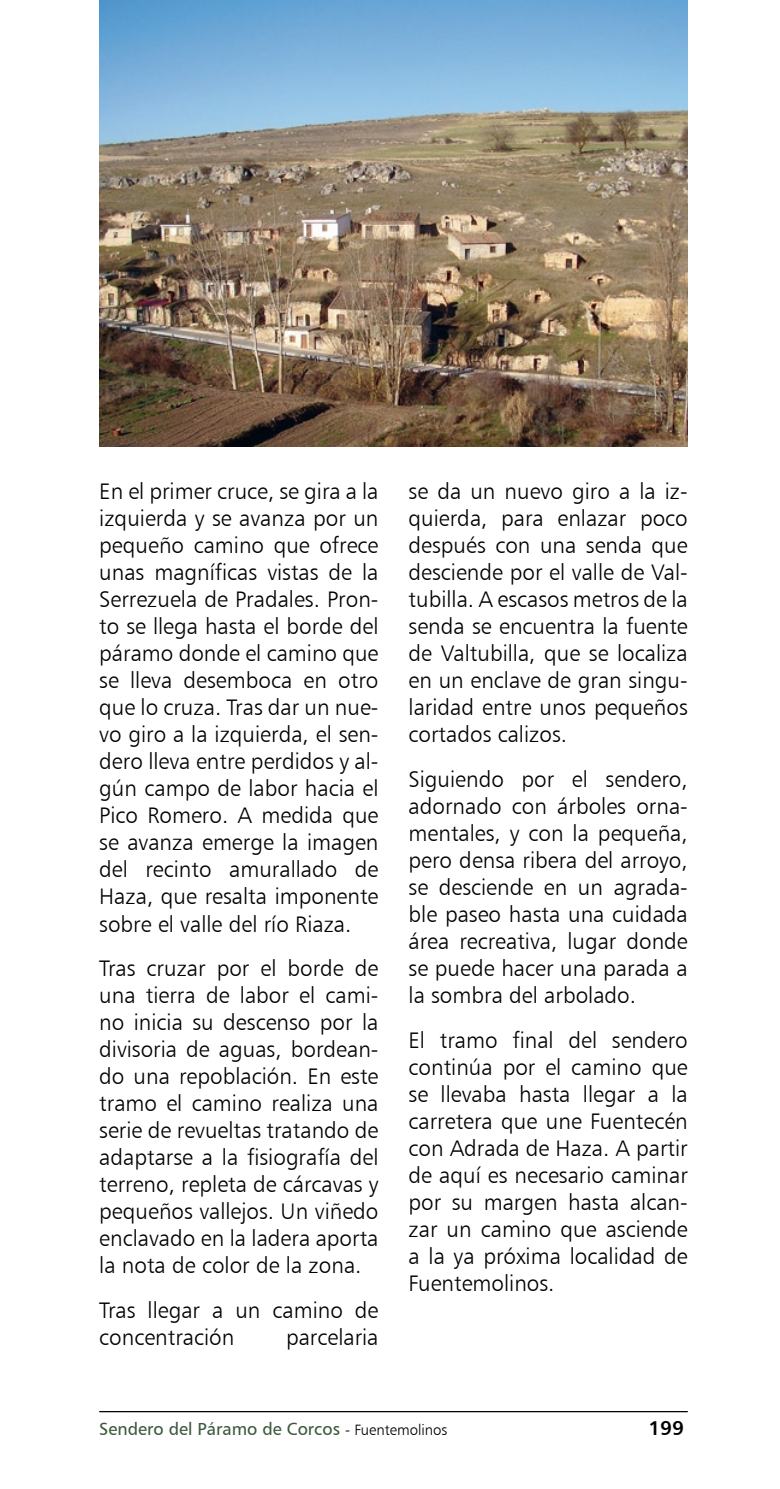
<style>
.page{position:relative;width:780px;height:1489px;background:#fff}
.page>*{position:absolute;margin:0;border:0;box-sizing:border-box;transform-origin:0 0}
.t1{font:22.5px/27px "Humanist 777 BT Light B";color:#000;text-align:justify}
.t2{font:20px "Humanist 777 BT Bold B";color:#000}
.t3{font:17.5px "Humanist 777 BT Roman B";color:#3c593e}
.s1{font-family:"Humanist 777 BT Light B";font-size:15px;color:#000}
</style>
<div class="page">
<img style="left:99px;top:0;width:588px;height:446px">
<hr style="left:99px;top:1410px;width:588px;height:1px;background:#000">
<p class="t1" style="left:99px;top:477px;width:281px">En el primer cruce, se gira a la izquierda y se avanza por un pequeño camino que ofrece unas magníficas vistas de la Serrezuela de Pradales. Pron&shy;to se llega hasta el borde del páramo donde el camino que se lleva desemboca en otro que lo cruza. Tras dar un nue&shy;vo giro a la izquierda, el sen&shy;dero lleva entre perdidos y al&shy;gún campo de labor hacia el Pico Romero. A medida que se avanza emerge la imagen del recinto amurallado de Haza, que resalta imponente sobre el valle del río Riaza.</p>
<p class="t1" style="left:99px;top:954px;width:281px">Tras cruzar por el borde de una tierra de labor el cami&shy;no inicia su descenso por la divisoria de aguas, bordean&shy;do una repoblación. En este tramo el camino realiza una serie de revueltas tratando de adaptarse a la fisiografía del terreno, repleta de cárcavas y pequeños vallejos. Un viñedo enclavado en la ladera aporta la nota de color de la zona.</p>
<p class="t1" style="left:99px;top:1296px;width:281px">Tras llegar a un camino de concentración</p>
<p class="t1" style="left:286px;top:1323px;width:94px">parcelaria</p>
<p class="t1" style="left:408px;top:477px;width:281px">se da un nuevo giro a la iz&shy;quierda, para enlazar poco después con una senda que desciende por el valle de Val&shy;tubilla. A escasos metros de la senda se encuentra la fuente de Valtubilla, que se localiza en un enclave de gran singu&shy;laridad entre unos pequeños cortados calizos.</p>
<p class="t1" style="left:408px;top:765px;width:281px">Siguiendo por el sendero, adornado con árboles orna&shy;mentales, y con la pequeña, pero densa ribera del arroyo, se desciende en un agrada&shy;ble paseo hasta una cuidada área recreativa, lugar donde se puede hacer una parada a la sombra del arbolado.</p>
<p class="t1" style="left:408px;top:1026px;width:281px">El tramo final del sendero continúa por el camino que se llevaba hasta llegar a la carretera que une Fuentecén con Adrada de Haza. A partir de aquí es necesario caminar por su margen hasta alcan&shy;zar un camino que asciende a la ya próxima localidad de Fuentemolinos.</p>
<p class="t3" style="left:99px;top:1417px;width:349px">Sendero del Páramo de Corcos <span class="s1">- Fuentemolinos</span></p>
<p class="t2" style="left:648px;top:1415px;width:37px">199</p>
</div>
